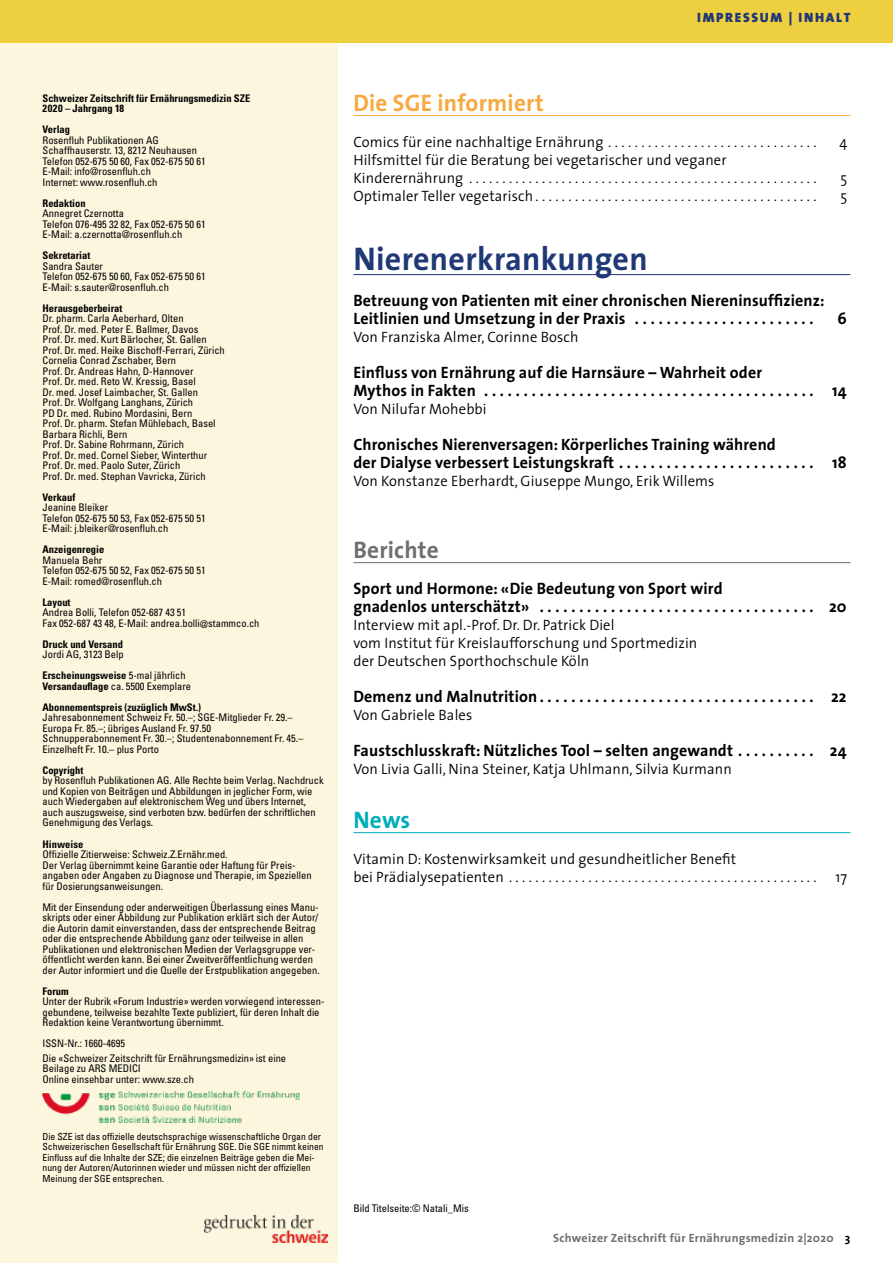
<style>
.page{position:relative;width:893px;height:1263px;background:#fff}
.page>*{position:absolute;margin:0;border:0;box-sizing:border-box;transform-origin:0 0}
.t1{font:700 33px "The Sans";letter-spacing:.01em;color:#203876}
.t2{font:700 24px "The Sans";letter-spacing:.01em;color:#f7a941}
.t3{font:700 24px "The Sans";letter-spacing:.01em;color:#706f6f}
.t4{font:700 24px "The Sans";color:#00adba}
.t5{font:700 16.5px/18px "The Sans";letter-spacing:.01em;color:#000}
.t6{font:300 15px/18px "The Sans";letter-spacing:.01em;color:#000}
.t7{font:900 13.5px "The Sans";letter-spacing:.125em;color:#203876}
.t8{font:700 12px "The Sans";letter-spacing:.02em;color:#706f6f}
.t9{font:condensed 10.5px/10.5px "Univers";color:#000}
.t10{font:700 condensed 10.5px/10.5px "Univers";color:#000}
.t11{font:condensed 9.75px/10.5px "Univers";color:#000}
.s1{font-weight:700}
.s2{font-weight:400}
.s3{color:#000}
</style>
<div class="page">
<div style="left:0;top:0;width:337px;height:1263px;background:#fdf6de"></div>
<div style="left:0;top:0;width:893px;height:43px;background:#eecf3f"></div>
<hr style="left:353px;top:115px;width:497px;height:1px;background:#f7a941">
<hr style="left:353px;top:274px;width:497px;height:1px;background:#203876">
<hr style="left:353px;top:562px;width:497px;height:1px;background:#706f6f">
<hr style="left:353px;top:832px;width:497px;height:1px;background:#00adba">
<img style="left:43px;top:1092px;width:257px;height:30px">
<img style="left:205px;top:1216px;width:122px;height:26px">
<p class="t10" style="left:43px;top:93px;width:209px">Schweizer Zeitschrift für Ernährungsmedizin SZE<br>2020 – Jahrgang 18</p>
<p class="t10" style="left:43px;top:124px;width:29px">Verlag</p>
<p class="t9" style="left:43px;top:135px;width:165px">Rosenfluh Publikationen AG<br>Schaffhauserstr. 13, 8212 Neuhausen<br>Telefon 052-675 50 60, Fax 052-675 50 61<br>E-Mail: info@rosenfluh.ch<br>Internet: www.rosenfluh.ch</p>
<p class="t10" style="left:43px;top:198px;width:45px">Redaktion</p>
<p class="t9" style="left:43px;top:208px;width:165px">Annegret Czernotta<br>Telefon 076-495 32 82, Fax 052-675 50 61<br>E-Mail: a.czernotta@rosenfluh.ch</p>
<p class="t10" style="left:43px;top:250px;width:49px">Sekretariat</p>
<p class="t9" style="left:43px;top:261px;width:165px">Sandra Sauter<br>Telefon 052-675 50 60, Fax 052-675 50 61<br>E-Mail: s.sauter@rosenfluh.ch</p>
<p class="t10" style="left:43px;top:303px;width:81px">Herausgeberbeirat</p>
<p class="t9" style="left:43px;top:313px;width:184px">Dr. pharm. Carla Aeberhard, Olten<br>Prof. Dr. med. Peter E. Ballmer, Davos<br>Prof. Dr. med. Kurt Bärlocher, St. Gallen Prof. Dr. med. Heike Bischoff-Ferrari, Zürich Cornelia Conrad Zschaber, Bern<br>Prof. Dr. Andreas Hahn, D-Hannover<br>Prof. Dr. med. Reto W. Kressig, Basel<br>Dr. med. Josef Laimbacher, St. Gallen<br>Prof. Dr. Wolfgang Langhans, Zürich<br>PD Dr. med. Rubino Mordasini, Bern<br>Prof. Dr. pharm. Stefan Mühlebach, Basel Barbara Richli, Bern<br>Prof. Dr. Sabine Rohrmann, Zürich<br>Prof. Dr. med. Cornel Sieber, Winterthur Prof. Dr. med. Paolo Suter, Zürich<br>Prof. Dr. med. Stephan Vavricka, Zürich</p>
<p class="t10" style="left:43px;top:492px;width:34px">Verkauf</p>
<p class="t9" style="left:43px;top:502px;width:165px">Jeanine Bleiker<br>Telefon 052-675 50 53, Fax 052-675 50 51<br>E-Mail: j.bleiker@rosenfluh.ch</p>
<p class="t10" style="left:43px;top:544px;width:63px">Anzeigenregie</p>
<p class="t9" style="left:43px;top:555px;width:165px">Manuela Behr<br>Telefon 052-675 50 52, Fax 052-675 50 51<br>E-Mail: romed@rosenfluh.ch</p>
<p class="t10" style="left:43px;top:597px;width:29px">Layout</p>
<p class="t9" style="left:43px;top:607px;width:218px">Andrea Bolli, Telefon 052-687 43 51<br>Fax 052-687 43 48, E-Mail: andrea.bolli@stammco.ch</p>
<p class="t10" style="left:43px;top:639px;width:82px">Druck und Versand</p>
<p class="t9" style="left:43px;top:644px;width:145px;line-height:21px">Jordi AG, 3123 Belp<br><span class="s1">Erscheinungsweise</span> 5-mal jährlich</p>
<p class="t10" style="left:43px;top:676px;width:160px;line-height:21px">Versandauflage <span class="s2">ca. 5500 Exemplare<br></span>Abonnementspreis (zuzüglich MwSt.)</p>
<p class="t9" style="left:43px;top:712px;width:262px">Jahresabonnement Schweiz Fr. 50.–; SGE-Mitglieder Fr. 29.– Europa Fr. 85.–; übriges Ausland Fr. 97.50<br>Schnupperabonnement Fr. 30.–; Studentenabonnement Fr. 45.– Einzelheft Fr. 10.– plus Porto</p>
<p class="t10" style="left:43px;top:765px;width:42px">Copyright</p>
<p class="t9" style="left:43px;top:775px;width:283px">by Rosenfluh Publikationen AG. Alle Rechte beim Verlag. Nachdruck und Kopien von Beiträgen und Abbildungen in jeglicher Form, wie auch Wiedergaben auf elektronischem Weg und übers Internet, auch auszugsweise, sind verboten bzw. bedürfen der schriftlichen Genehmigung des Verlags.</p>
<p class="t10" style="left:43px;top:838px;width:42px">Hinweise</p>
<p class="t9" style="left:43px;top:849px;width:271px">Offizielle Zitierweise: Schweiz.Z.Ernähr.med.<br>Der Verlag übernimmt keine Garantie oder Haftung für Preis&shy;angaben oder Angaben zu Diagnose und Therapie, im Speziellen für Dosierungsanweisungen.</p>
<p class="t9" style="left:43px;top:901px;width:279px">Mit der Einsendung oder anderweitigen Überlassung eines Manu&shy;skripts oder einer Abbildung zur Publikation erklärt sich der Autor/ die Autorin damit einverstanden, dass der entsprechende Beitrag oder die entsprechende Abbildung ganz oder teilweise in allen Publikationen und elektronischen Medien der Verlagsgruppe ver&shy;öffentlicht werden kann. Bei einer Zweitveröffentlichung werden der Autor informiert und die Quelle der Erstpublikation angegeben.</p>
<p class="t10" style="left:43px;top:985px;width:28px">Forum</p>
<p class="t9" style="left:43px;top:996px;width:284px">Unter der Rubrik «Forum Industrie» werden vorwiegend interessen&shy;gebundene, teilweise bezahlte Texte publiziert, für deren Inhalt die<br>Redaktion keine Verantwortung übernimmt.</p>
<p class="t9" style="left:43px;top:1036px;width:245px;line-height:14.7px">ISSN-Nr.: 1660-4695<br>Die «Schweizer Zeitschrift für Ernährungsmedizin» ist eine</p>
<p class="t9" style="left:43px;top:1063px;width:153px">Beilage zu ARS MEDICI<br>Online einsehbar unter: www.sze.ch</p>
<p class="t11" style="left:43px;top:1131px;width:283px">Die SZE ist das offizielle deutschsprachige wissenschaftliche Organ der Schweizerischen Gesellschaft für Ernährung SGE. Die SGE nimmt keinen Einfluss auf die Inhalte der SZE; die einzelnen Beiträge geben die Mei&shy;nung der Autoren/Autorinnen wieder und müssen nicht der offiziellen Meinung der SGE entsprechen.</p>
<p class="t7" style="left:697px;top:6px;width:155px">IMPRESSUM | INHALT</p>
<h2 class="t2" style="left:353px;top:83px;width:192px">Die SGE informiert</h2>
<h3 class="t6" style="left:353px;top:132px;width:458px">Comics für eine nachhaltige Ernährung . . . . . . . . . . . . . . . . . . . . . . . . . . . . . . .</h3>
<h3 class="t6" style="left:839px;top:132px;width:9px">4</h3>
<h3 class="t6" style="left:353px;top:150px;width:458px">Hilfsmittel für die Beratung bei vegetarischer und veganer<br>Kinderernährung . . . . . . . . . . . . . . . . . . . . . . . . . . . . . . . . . . . . . . . . . . . . . . . . . . . .</h3>
<h3 class="t6" style="left:840px;top:168px;width:8px">5</h3>
<h3 class="t6" style="left:353px;top:186px;width:458px">Optimaler Teller vegetarisch . . . . . . . . . . . . . . . . . . . . . . . . . . . . . . . . . . . . . . . . . .</h3>
<h3 class="t6" style="left:840px;top:186px;width:8px">5</h3>
<h1 class="t1" style="left:353px;top:231px;width:296px">Nierenerkrankungen</h1>
<h3 class="t5" style="left:353px;top:291px;width:473px">Betreuung von Patienten mit einer chronischen Niereninsuffizienz:<br>Leitlinien und Umsetzung in der Praxis . . . . . . . . . . . . . . . . . . . . . .</h3>
<h3 class="t6" style="left:353px;top:327px;width:227px">Von Franziska Almer, Corinne Bosch</h3>
<h3 class="t5" style="left:353px;top:363px;width:454px">Einfluss von Ernährung auf die Harnsäure – Wahrheit oder<br>Mythos in Fakten . . . . . . . . . . . . . . . . . . . . . . . . . . . . . . . . . . . . . . . . .</h3>
<h3 class="t6" style="left:353px;top:399px;width:135px">Von Nilufar Mohebbi</h3>
<h3 class="t5" style="left:353px;top:435px;width:454px">Chronisches Nierenversagen: Körperliches Training während<br>der Dialyse verbessert Leistungskraft . . . . . . . . . . . . . . . . . . . . . . . .</h3>
<h3 class="t6" style="left:353px;top:471px;width:363px">Von Konstanze Eberhardt, Giuseppe Mungo, Erik Willems</h3>
<h3 class="t5" style="left:837px;top:309px;width:11px">6</h3>
<h3 class="t5" style="left:832px;top:381px;width:16px">14</h3>
<h3 class="t5" style="left:832px;top:453px;width:16px">18</h3>
<h2 class="t3" style="left:353px;top:530px;width:87px">Berichte</h2>
<h3 class="t5" style="left:353px;top:579px;width:454px">Sport und Hormone: «Die Bedeutung von Sport wird<br>gnadenlos unterschätzt» . . . . . . . . . . . . . . . . . . . . . . . . . . . . . . . . . .</h3>
<h3 class="t5" style="left:829px;top:597px;width:19px">20</h3>
<h3 class="t6" style="left:353px;top:615px;width:345px">Interview mit apl.-Prof. Dr. Dr. Patrick Diel<br>vom Institut für Kreislaufforschung und Sportmedizin der Deutschen Sporthochschule Köln</h3>
<h3 class="t5" style="left:353px;top:687px;width:454px">Demenz und Malnutrition . . . . . . . . . . . . . . . . . . . . . . . . . . . . . . . . . .</h3>
<h3 class="t5" style="left:831px;top:687px;width:17px">22</h3>
<h3 class="t6" style="left:353px;top:705px;width:120px">Von Gabriele Bales</h3>
<h3 class="t5" style="left:353px;top:741px;width:454px">Faustschlusskraft: Nützliches Tool – selten angewandt . . . . . . . . .</h3>
<h3 class="t5" style="left:830px;top:741px;width:18px">24</h3>
<h3 class="t6" style="left:353px;top:759px;width:380px">Von Livia Galli, Nina Steiner, Katja Uhlmann, Silvia Kurmann</h3>
<h2 class="t4" style="left:353px;top:800px;width:58px">News</h2>
<h3 class="t6" style="left:353px;top:849px;width:458px">Vitamin D: Kostenwirksamkeit und gesundheitlicher Benefit<br>bei Prädialysepatienten . . . . . . . . . . . . . . . . . . . . . . . . . . . . . . . . . . . . . . . . . . . . . .</h3>
<h3 class="t6" style="left:836px;top:867px;width:13px">17</h3>
<p class="t9" style="left:353px;top:1203px;width:117px">Bild Titelseite:© Natali_Mis</p>
<p class="t8" style="left:553px;top:1228px;width:299px">Schweizer Zeitschrift für Ernährungsmedizin 2|2020 <span class="s3">3</span></p>
</div>
